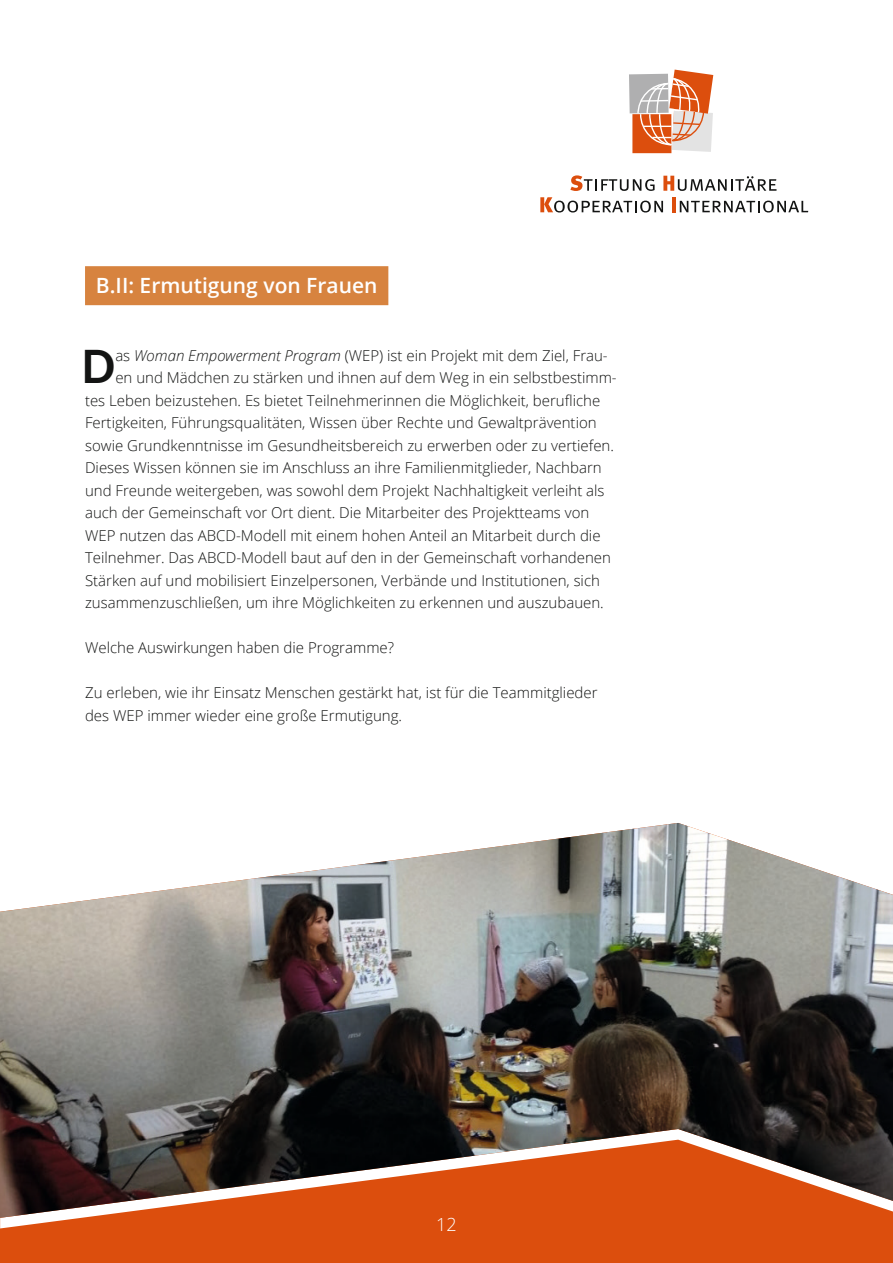
<style>
.page{position:relative;width:893px;height:1263px;background:#fff}
.page>*{position:absolute;margin:0;border:0;box-sizing:border-box;transform-origin:0 0}
.t1{font:700 47.1px "Cabin";color:#131413}
.t2{font:600 21px "Open Sans";color:#fff}
.t3{font:300 18px "Open Sans";color:#fff}
.t4{font:300 15px/22.5px "Open Sans";color:#131413}
.s1{font-style:italic}
</style>
<div class="page">
<div style="left:632px;top:114px;width:39px;height:39px;background:#dc4e0d"></div>
<svg style="left:629px;top:70px;width:84px;height:82px"></svg>
<svg style="left:540px;top:197px;width:123px;height:15px"></svg>
<hr style="left:672px;top:197px;width:4px;height:15px;background:#dc4e0d">
<svg style="left:680px;top:201px;width:128px;height:11px"></svg>
<svg style="left:570px;top:175px;width:85px;height:16px"></svg>
<svg style="left:663px;top:176px;width:113px;height:15px"></svg>
<div style="left:85px;top:266px;width:303px;height:39px;background:#d7833f"></div>
<img style="left:0;top:823px;width:893px;height:440px">
<h2 class="t2" style="left:96px;top:271px;width:283px">B.II: Ermutigung von Frauen</h2>
<h1 class="t1" style="left:81px;top:330px;width:35px">D</h1>
<p class="t4" style="left:115px;top:344px;width:494px">as <span class="s1">Woman Empowerment Program</span> (WEP) ist ein Projekt mit dem Ziel, Frau-</p>
<p class="t4" style="left:115px;top:366px;width:503px">en und Mädchen zu stärken und ihnen auf dem Weg in ein selbstbestimm-</p>
<p class="t4" style="left:85px;top:389px;width:517px">tes Leben beizustehen. Es bietet Teilnehmerinnen die Möglichkeit, berufliche</p>
<p class="t4" style="left:85px;top:411px;width:513px">Fertigkeiten, Führungsqualitäten, Wissen über Rechte und Gewaltprävention</p>
<p class="t4" style="left:85px;top:434px;width:530px">sowie Grundkenntnisse im Gesundheitsbereich zu erwerben oder zu vertiefen.</p>
<p class="t4" style="left:85px;top:456px;width:518px">Dieses Wissen können sie im Anschluss an ihre Familienmitglieder, Nachbarn</p>
<p class="t4" style="left:85px;top:479px;width:521px">und Freunde weitergeben, was sowohl dem Projekt Nachhaltigkeit verleiht als</p>
<p class="t4" style="left:85px;top:501px;width:506px">auch der Gemeinschaft vor Ort dient. Die Mitarbeiter des Projektteams von</p>
<p class="t4" style="left:85px;top:524px;width:517px">WEP nutzen das ABCD-Modell mit einem hohen Anteil an Mitarbeit durch die</p>
<p class="t4" style="left:85px;top:546px;width:527px">Teilnehmer. Das ABCD-Modell baut auf den in der Gemeinschaft vorhandenen</p>
<p class="t4" style="left:85px;top:569px;width:516px">Stärken auf und mobilisiert Einzelpersonen, Verbände und Institutionen, sich</p>
<p class="t4" style="left:85px;top:591px;width:520px">zusammenzuschließen, um ihre Möglichkeiten zu erkennen und auszubauen.</p>
<p class="t4" style="left:85px;top:636px;width:311px">Welche Auswirkungen haben die Programme?</p>
<p class="t4" style="left:85px;top:681px;width:514px">Zu erleben, wie ihr Einsatz Menschen gestärkt hat, ist für die Teammitglieder des WEP immer wieder eine große Ermutigung.</p>
<p class="t3" style="left:436px;top:1212px;width:22px">12</p>
</div>
